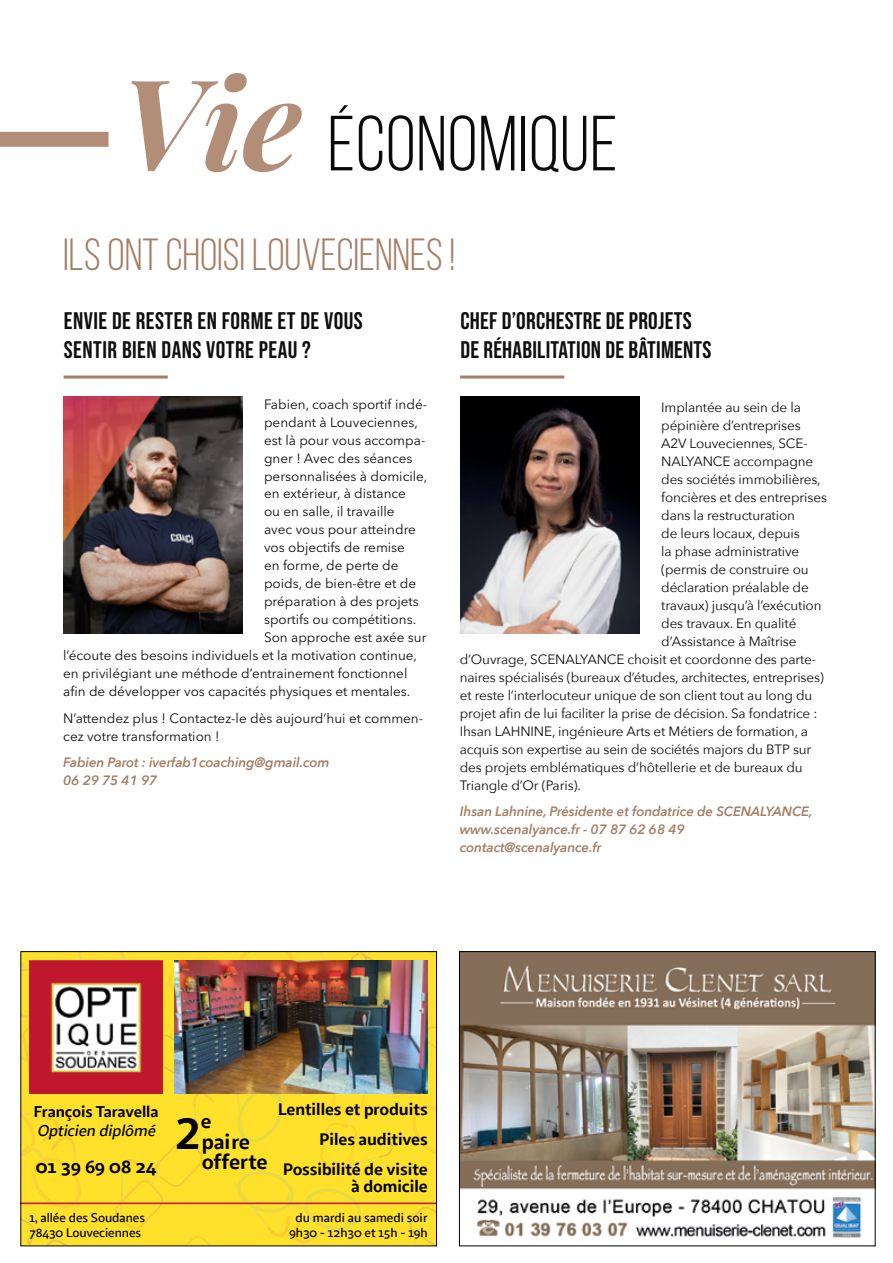
<style>
.page{position:relative;width:893px;height:1263px;background:#fff}
.page>*{position:absolute;margin:0;border:0;box-sizing:border-box;transform-origin:0 0}
.t1{font:78px "Bebas Neue";letter-spacing:.01em;color:#0a0a0a}
.t2{font:45px "Bebas Neue";color:#a37f67}
.t3{font:700 44.25px "Sana Sans";color:#000}
.t4{font:24px/28.8px "Bebas Neue";letter-spacing:.01em;color:#0f0f0f}
.t5{font:700 21.15px/20.2px "Sana Sans";letter-spacing:-.005em;color:#000}
.t6{font:700 20.25px "Sana Sans";color:#000}
.t7{font:700 19.05px "Sana Sans";letter-spacing:-.01em;color:#000}
.t8{font:700 16.95px/29.8px "Sana Sans";letter-spacing:-.005em;color:#000;text-align:right}
.t9{font:700 15.9px "Sana Sans";letter-spacing:-.01em;color:#000}
.t10{font:italic 500 15.9px "Sana Sans";color:#000}
.t11{font:13.5px "Avenir Next";letter-spacing:-.01em;color:#0f0f0f}
.t12{font:13.5px/18px "Avenir Next LT Pro";color:#0f0f0f}
.t13{font:italic 600 13.5px/18px "Avenir Next";letter-spacing:-.01em;color:#a37f67}
.t14{font:500 12.75px/15.3px "Sana Sans";letter-spacing:-.005em;color:#000;text-align:center}
.s1{font-family:"Playfair Display";font-weight:700;font-style:italic;font-size:126px;color:#b28e78}
</style>
<div class="page">
<hr style="left:892px;top:0;width:1px;height:1263px;background:#f8f4ee">
<div style="left:0;top:132px;width:109px;height:15px;background:#b28e78"></div>
<svg style="left:23px;top:953px;width:412px;height:291px;background:#fdde2d"></svg>
<img style="left:30px;top:960px;width:133px;height:134px">
<img style="left:175px;top:960px;width:253px;height:134px">
<hr style="left:21px;top:1202px;width:416px;height:2px;background:#c0172e">
<div style="left:21px;top:951px;width:416px;height:295px;border:1px solid #000"></div>
<img style="left:461px;top:953px;width:412px;height:285px">
<div style="left:459px;top:951px;width:416px;height:295px;border:1px solid #000"></div>
<img style="left:64px;top:397px;width:179px;height:236px">
<hr style="left:64px;top:375px;width:104px;height:3px;background:#a37f67">
<hr style="left:460px;top:375px;width:104px;height:3px;background:#a37f67">
<img style="left:460px;top:397px;width:180px;height:236px">
<h1 class="t1" style="left:120px;top:102px;width:499px"><span class="s1">Vie</span> ÉCONOMIQUE</h1>
<h2 class="t2" style="left:63px;top:230px;width:394px">ILS ONT CHOISI LOUVECIENNES !</h2>
<h3 class="t4" style="left:64px;top:306px;width:300px">ENVIE DE RESTER EN FORME ET DE VOUS<br>SENTIR BIEN DANS VOTRE PEAU ?</h3>
<p class="t12" style="left:264px;top:395px;width:165px">Fabien, coach sportif indé-</p>
<p class="t12" style="left:264px;top:413px;width:155px">pendant à Louveciennes,</p>
<p class="t12" style="left:264px;top:431px;width:163px">est là pour vous accompa-</p>
<p class="t12" style="left:264px;top:449px;width:150px">gner ! Avec des séances</p>
<p class="t12" style="left:264px;top:467px;width:165px">personnalisées à domicile,</p>
<p class="t12" style="left:264px;top:485px;width:143px">en extérieur, à distance</p>
<p class="t12" style="left:264px;top:503px;width:132px">ou en salle, il travaille</p>
<p class="t12" style="left:264px;top:521px;width:153px">avec vous pour atteindre</p>
<p class="t12" style="left:264px;top:539px;width:142px">vos objectifs de remise</p>
<p class="t12" style="left:264px;top:557px;width:136px">en forme, de perte de</p>
<p class="t12" style="left:264px;top:575px;width:154px">poids, de bien-être et de</p>
<p class="t12" style="left:264px;top:593px;width:156px">préparation à des projets</p>
<p class="t12" style="left:264px;top:611px;width:154px">sportifs ou compétitions.</p>
<p class="t12" style="left:264px;top:629px;width:164px">Son approche est axée sur</p>
<p class="t12" style="left:63px;top:647px;width:355px">l’écoute des besoins individuels et la motivation continue,</p>
<p class="t12" style="left:63px;top:665px;width:346px">en privilégiant une méthode d’entrainement fonctionnel</p>
<p class="t12" style="left:63px;top:683px;width:349px">afin de développer vos capacités physiques et mentales.</p>
<p class="t12" style="left:63px;top:709px;width:361px">N’attendez plus ! Contactez-le dès aujourd’hui et commen&shy;cez votre transformation !</p>
<p class="t13" style="left:63px;top:753px;width:268px">Fabien Parot : iverfab1coaching@gmail.com<br>06 29 75 41 97</p>
<h3 class="t4" style="left:460px;top:306px;width:253px">CHEF D’ORCHESTRE DE PROJETS<br>DE RÉHABILITATION DE BÂTIMENTS</h3>
<p class="t11" style="left:661px;top:396px;width:141px">Implantée au sein de la</p>
<p class="t11" style="left:661px;top:414px;width:141px">pépinière d’entreprises</p>
<p class="t11" style="left:661px;top:432px;width:148px">A2V Louveciennes, SCE-</p>
<p class="t11" style="left:661px;top:450px;width:153px">NALYANCE accompagne</p>
<p class="t11" style="left:661px;top:468px;width:161px">des sociétés immobilières,</p>
<p class="t11" style="left:661px;top:486px;width:167px">foncières et des entreprises</p>
<p class="t11" style="left:661px;top:504px;width:135px">dans la restructuration</p>
<p class="t11" style="left:661px;top:522px;width:140px">de leurs locaux, depuis</p>
<p class="t11" style="left:661px;top:540px;width:140px">la phase administrative</p>
<p class="t11" style="left:661px;top:558px;width:149px">(permis de construire ou</p>
<p class="t11" style="left:661px;top:576px;width:149px">déclaration préalable de</p>
<p class="t11" style="left:661px;top:594px;width:162px">travaux) jusqu’à l’exécution</p>
<p class="t11" style="left:661px;top:612px;width:137px">des travaux. En qualité</p>
<p class="t11" style="left:661px;top:630px;width:137px">d’Assistance à Maîtrise</p>
<p class="t11" style="left:460px;top:648px;width:358px">d’Ouvrage, SCENALYANCE choisit et coordonne des parte-</p>
<p class="t11" style="left:460px;top:666px;width:366px">naires spécialisés (bureaux d’études, architectes, entreprises)</p>
<p class="t11" style="left:460px;top:684px;width:354px">et reste l’interlocuteur unique de son client tout au long du</p>
<p class="t11" style="left:460px;top:702px;width:359px">projet afin de lui faciliter la prise de décision. Sa fondatrice :</p>
<p class="t11" style="left:460px;top:720px;width:350px">Ihsan LAHNINE, ingénieure Arts et Métiers de formation, a</p>
<p class="t11" style="left:460px;top:738px;width:353px">acquis son expertise au sein de sociétés majors du BTP sur</p>
<p class="t11" style="left:460px;top:756px;width:344px">des projets emblématiques d’hôtellerie et de bureaux du</p>
<p class="t11" style="left:460px;top:774px;width:123px">Triangle d’Or (Paris).</p>
<p class="t13" style="left:460px;top:802px;width:354px">Ihsan Lahnine, Présidente et fondatrice de SCENALYANCE, www.scenalyance.fr - 07 87 62 68 49 contact@scenalyance.fr</p>
<p class="t9" style="left:34px;top:1101px;width:126px">François Taravella</p>
<p class="t10" style="left:37px;top:1121px;width:123px">Opticien diplômé</p>
<h3 class="t7" style="left:36px;top:1154px;width:122px">01 39 69 08 24</h3>
<p class="t14" style="left:30px;top:1210px;width:117px;text-align:left">1, allée des Soudanes<br>78430 Louveciennes</p>
<h3 class="t3" style="left:175px;top:1105px;width:27px">2</h3>
<h3 class="t6" style="left:201px;top:1107px;width:12px">e</h3>
<h3 class="t5" style="left:202px;top:1131px;width:67px">paire offerte</h3>
<p class="t8" style="left:278px;top:1094px;width:151px">Lentilles et produits<br>Piles auditives<br>Possibilité de visite</p>
<p class="t8" style="left:351px;top:1171px;width:78px">à domicile</p>
<p class="t14" style="left:289px;top:1210px;width:140px">du mardi au samedi soir<br>9h30 - 12h30 et 15h - 19h</p>
</div>
